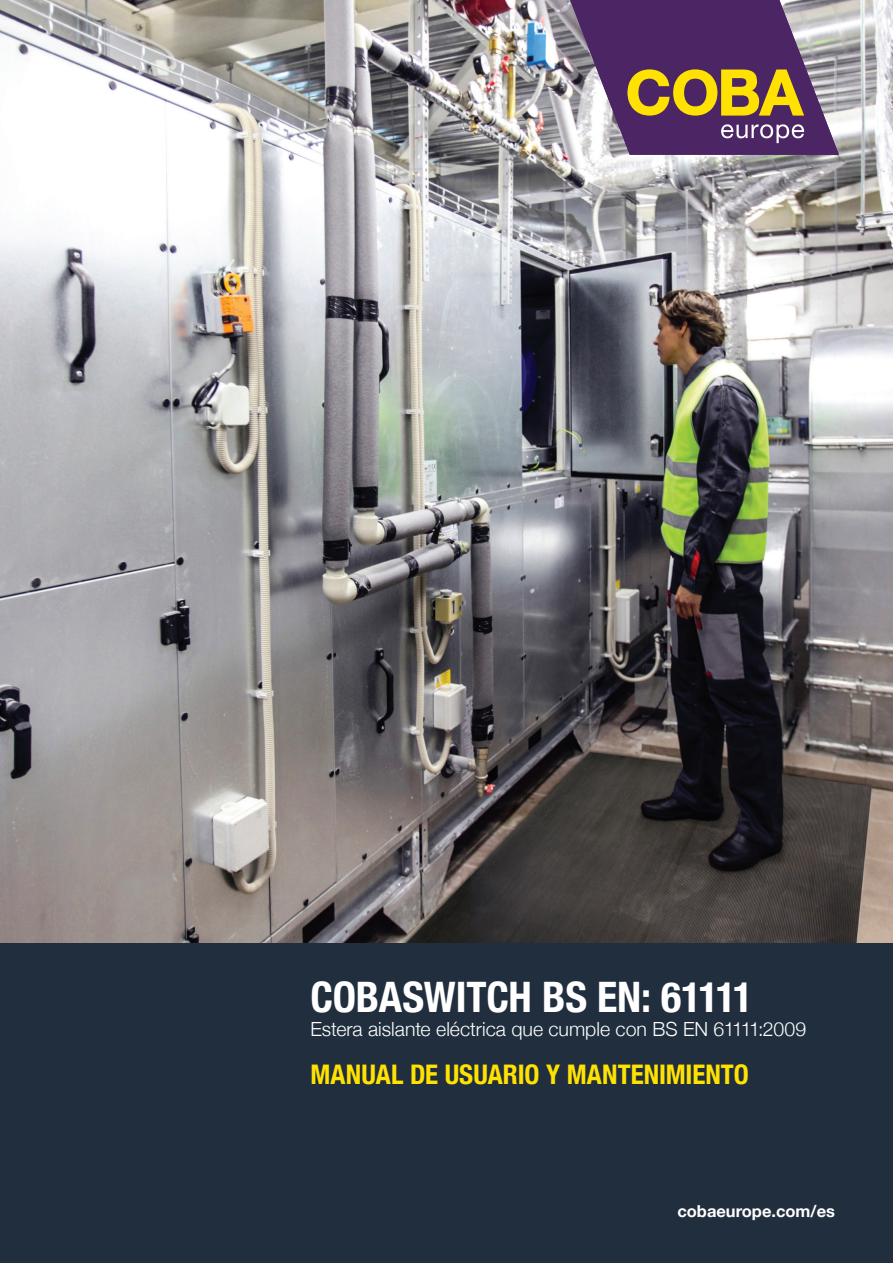
<style>
.page{position:relative;width:893px;height:1263px;background:#fff}
.page>*{position:absolute;margin:0;border:0;box-sizing:border-box;transform-origin:0 0}
.t1{font:700 condensed 42px "Helvetica Neue";letter-spacing:-.005em;color:#fff}
.t2{font:700 condensed 27px "Helvetica Neue";color:#ffe201}
.t3{font:300 19.5px "Helvetica Neue";color:#fff}
.t4{font:700 16.5px "Helvetica Neue";color:#fff}
</style>
<div class="page">
<div style="left:0;top:943px;width:893px;height:320px;background:#202e3e"></div>
<img style="left:0;top:0;width:893px;height:943px">
<svg style="left:570px;top:0;width:269px;height:155px"></svg>
<h1 class="t1" style="left:310px;top:962px;width:444px">COBASWITCH BS EN: 61111</h1>
<p class="t3" style="left:310px;top:1013px;width:497px">Estera aislante eléctrica que cumple con BS EN 61111:2009</p>
<h2 class="t2" style="left:310px;top:1052px;width:440px">MANUAL DE USUARIO Y MANTENIMIENTO</h2>
<p class="t4" style="left:677px;top:1198px;width:159px">cobaeurope.com/es</p>
</div>
